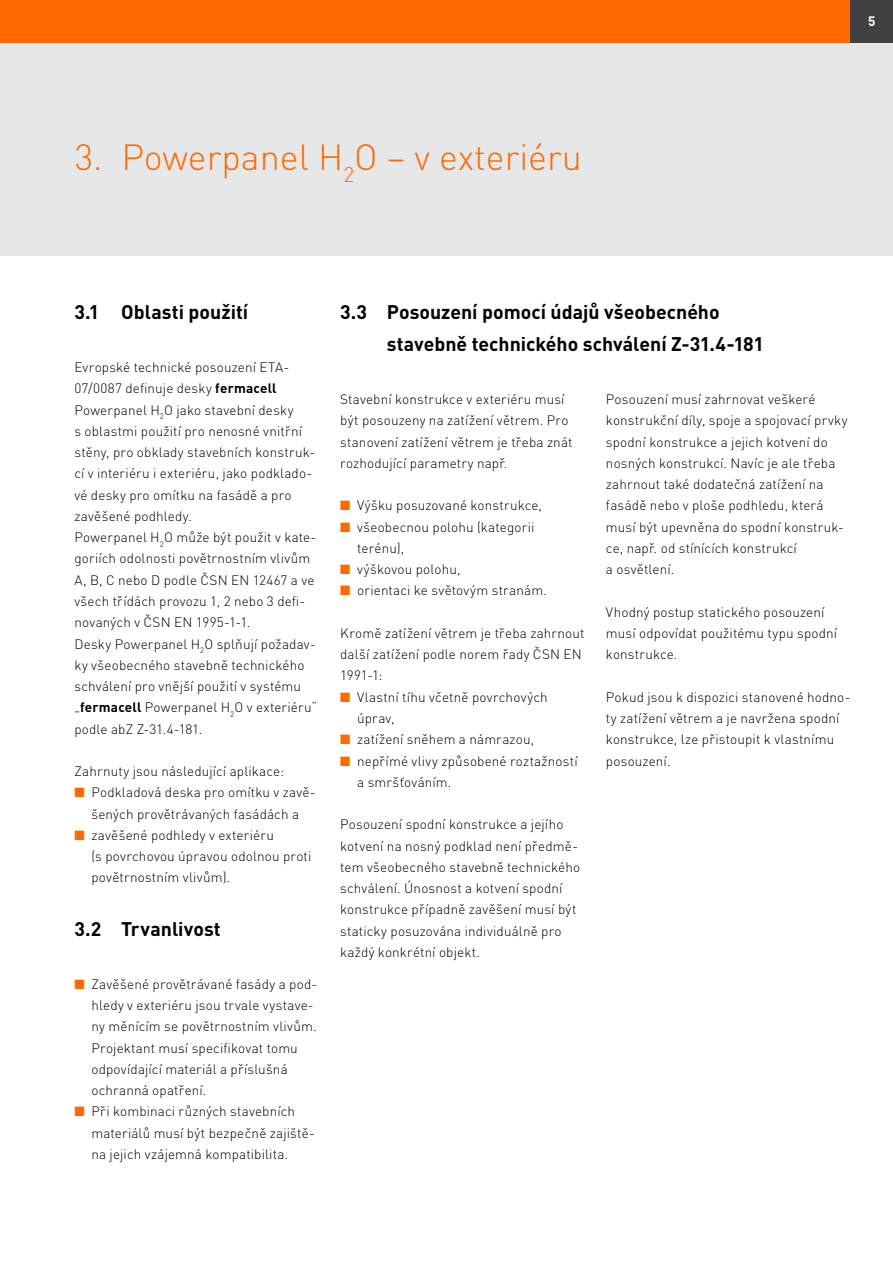
<style>
.page{position:relative;width:893px;height:1263px;background:#fff}
.page>*{position:absolute;margin:0;border:0;box-sizing:border-box;transform-origin:0 0}
.t1{font:300 36px "DIN Pro";color:#ff6a00}
.t2{font:700 19.5px/32px "DIN Pro";color:#000}
.t3{font:300 13.5px/21.3px "DIN Pro";letter-spacing:.01em;color:#000}
.t4{font:700 13.5px "DIN Pro";color:#fff}
.s1{font-weight:700}
.s2{color:#ff6a00}
</style>
<div class="page">
<div style="left:0;top:0;width:893px;height:255px;background:#e6e7e8"></div>
<div style="left:0;top:0;width:850px;height:43px;background:#ff6a00"></div>
<div style="left:850px;top:0;width:43px;height:43px;background:#414042"></div>
<h1 class="t1" style="left:75px;top:133px;width:509px">3. Powerpanel H<sub>2</sub>O – v exteriéru</h1>
<p class="t4" style="left:868px;top:12px;width:9px">5</p>
<h2 class="t2" style="left:74px;top:295px;width:175px">3.1 Oblasti použití</h2>
<p class="t3" style="left:74px;top:356px;width:244px">Evropské technické posouzení ETA-07/0087 definuje desky <span class="s1">fermacell </span>Powerpanel H<sub>2</sub>O jako stavební desky<br>s oblastmi použití pro nenosné vnitřní stěny, pro obklady stavebních konstruk&shy;cí v interiéru i exteriéru, jako podklado&shy;vé desky pro omítku na fasádě a pro zavěšené podhledy.<br>Powerpanel H<sub>2</sub>O může být použit v kate&shy;goriích odolnosti povětrnostním vlivům A, B, C nebo D podle ČSN EN 12467 a ve všech třídách provozu 1, 2 nebo 3 defi&shy;novaných v ČSN EN 1995-1-1.<br>Desky Powerpanel H<sub>2</sub>O splňují požadav&shy;ky všeobecného stavebně technického schválení pro vnější použití v systému „<span class="s1">fermacell</span> Powerpanel H<sub>2</sub>O v exteriéru“ podle abZ Z-31.4-181.</p>
<p class="t3" style="left:74px;top:760px;width:211px">Zahrnuty jsou následující aplikace:</p>
<p class="t3" style="left:74px;top:781px;width:243px;text-align:center"><span class="s2">■</span> Podkladová deska pro omítku v zavě&shy;šených provětrávaných fasádách a</p>
<p class="t3" style="left:91px;top:824px;width:221px;text-indent:-17px"><span class="s2">■</span> zavěšené podhledy v exteriéru<br>(s povrchovou úpravou odolnou proti povětrnostním vlivům).</p>
<h2 class="t2" style="left:74px;top:912px;width:148px">3.2 Trvanlivost</h2>
<p class="t3" style="left:91px;top:973px;width:227px;text-indent:-17px"><span class="s2">■</span> Zavěšené provětrávané fasády a pod&shy;hledy v exteriéru jsou trvale vystave&shy;ny měnícím se povětrnostním vlivům.<br>Projektant musí specifikovat tomu odpovídající materiál a příslušná ochranná opatření.</p>
<p class="t3" style="left:91px;top:1100px;width:225px;text-indent:-17px"><span class="s2">■</span> Při kombinaci různých stavebních materiálů musí být bezpečně zajiště&shy;na jejich vzájemná kompatibilita.</p>
<h2 class="t2" style="left:387px;top:295px;width:378px;text-indent:-47px">3.3 Posouzení pomocí údajů všeobecného stavebně technického schválení Z-31.4-181</h2>
<p class="t3" style="left:340px;top:388px;width:234px">Stavební konstrukce v exteriéru musí být posouzeny na zatížení větrem. Pro stanovení zatížení větrem je třeba znát rozhodující parametry např.</p>
<p class="t3" style="left:340px;top:494px;width:203px"><span class="s2">■</span> Výšku posuzované konstrukce,</p>
<p class="t3" style="left:357px;top:515px;width:179px;text-indent:-17px"><span class="s2">■</span> všeobecnou polohu (kategorii terénu),</p>
<p class="t3" style="left:340px;top:558px;width:122px"><span class="s2">■</span> výškovou polohu,</p>
<p class="t3" style="left:340px;top:579px;width:208px"><span class="s2">■</span> orientaci ke světovým stranám.</p>
<p class="t3" style="left:340px;top:622px;width:246px">Kromě zatížení větrem je třeba zahrnout další zatížení podle norem řady ČSN EN<br>1991-1:</p>
<p class="t3" style="left:357px;top:686px;width:192px;text-indent:-17px"><span class="s2">■</span> Vlastní tíhu včetně povrchových úprav,</p>
<p class="t3" style="left:340px;top:728px;width:195px"><span class="s2">■</span> zatížení sněhem a námrazou,</p>
<p class="t3" style="left:357px;top:749px;width:222px;text-indent:-17px"><span class="s2">■</span> nepřímé vlivy způsobené roztažností a smršťováním.</p>
<p class="t3" style="left:340px;top:813px;width:242px">Posouzení spodní konstrukce a jejího kotvení na nosný podklad není předmě&shy;tem všeobecného stavebně technického schválení. Únosnost a kotvení spodní konstrukce případně zavěšení musí být staticky posuzována individuálně pro každý konkrétní objekt.</p>
<p class="t3" style="left:606px;top:388px;width:243px">Posouzení musí zahrnovat veškeré konstrukční díly, spoje a spojovací prvky spodní konstrukce a jejich kotvení do nosných konstrukcí. Navíc je ale třeba zahrnout také dodatečná zatížení na fasádě nebo v ploše podhledu, která musí být upevněna do spodní konstruk&shy;ce, např. od stínících konstrukcí<br>a osvětlení.</p>
<p class="t3" style="left:606px;top:601px;width:233px">Vhodný postup statického posouzení musí odpovídat použitému typu spodní konstrukce.</p>
<p class="t3" style="left:606px;top:686px;width:246px">Pokud jsou k dispozici stanovené hodno&shy;ty zatížení větrem a je navržena spodní konstrukce, lze přistoupit k vlastnímu posouzení.</p>
</div>
